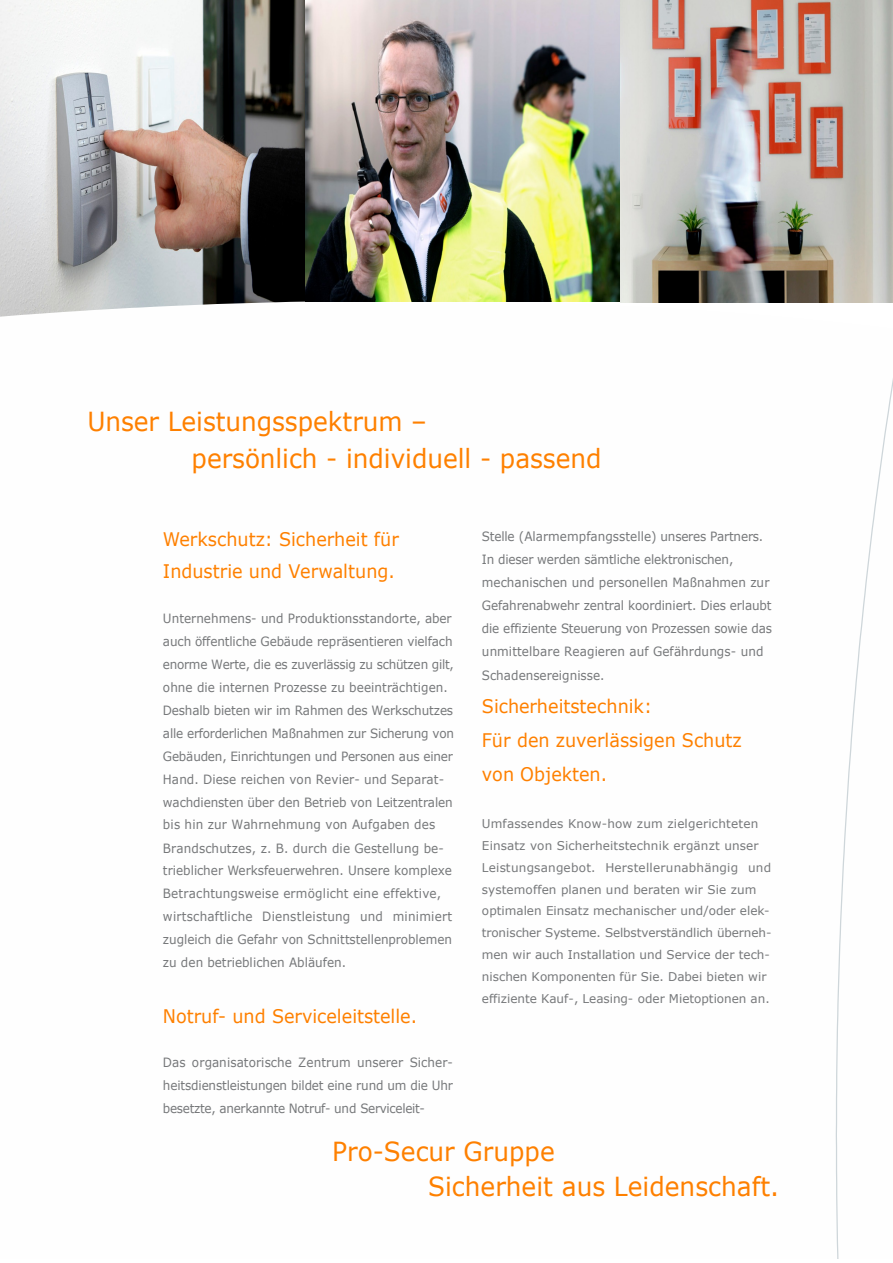
<style>
.page{position:relative;width:893px;height:1263px;background:#fff}
.page>*{position:absolute;margin:0;border:0;box-sizing:border-box;transform-origin:0 0}
.t1{font:26.25px/36.9px "Verdana";color:#fe8000;scale:.94 1}
.t2{font:18.75px/33.8px "Verdana";color:#fe8000;scale:.94 1}
.t3{font:12.75px/23px "Verdana";color:#76787a;scale:.94 1}
.t4{font:12px/21.9px "Verdana";color:#76787a}
</style>
<div class="page">
<img style="left:1px;top:0;width:305px;height:301px">
<svg style="left:836px;top:302px;width:57px;height:956px"></svg>
<img style="left:306px;top:0;width:587px;height:302px">
<h1 class="t1" style="left:192px;top:405px;width:438px;text-indent:-104px">Unser Leistungsspektrum –<br>persönlich - individuell - passend</h1>
<h2 class="t2" style="left:163px;top:524px;width:253px;line-height:32.2px">Werkschutz: Sicherheit für<br>Industrie und Verwaltung.</h2>
<p class="t3" style="left:163px;top:608px;width:311px">Unternehmens- und Produktionsstandorte, aber auch öffentliche Gebäude repräsentieren vielfach enorme Werte, die es zuverlässig zu schützen gilt, ohne die internen Prozesse zu beeinträchtigen.<br>Deshalb bieten wir im Rahmen des Werkschutzes alle erforderlichen Maßnahmen zur Sicherung von Gebäuden, Einrichtungen und Personen aus einer Hand. Diese reichen von Revier- und Separat&shy;wachdiensten über den Betrieb von Leitzentralen bis hin zur Wahrnehmung von Aufgaben des Brandschutzes, z. B. durch die Gestellung be&shy;trieblicher Werksfeuerwehren. Unsere komplexe Betrachtungsweise ermöglicht eine effektive, wirtschaftliche Dienstleistung und minimiert zugleich die Gefahr von Schnittstellenproblemen zu den betrieblichen Abläufen.</p>
<h2 class="t2" style="left:163px;top:1000px;width:272px">Notruf- und Serviceleitstelle.</h2>
<p class="t3" style="left:163px;top:1052px;width:310px;text-align:justify">Das organisatorische Zentrum unserer Sicher&shy;heitsdienstleistungen bildet eine rund um die Uhr besetzte, anerkannte Notruf- und Serviceleit-</p>
<p class="t3" style="left:482px;top:526px;width:310px">Stelle (Alarmempfangsstelle) unseres Partners.<br>In dieser werden sämtliche elektronischen, mechanischen und personellen Maßnahmen zur Gefahrenabwehr zentral koordiniert. Dies erlaubt die effiziente Steuerung von Prozessen sowie das unmittelbare Reagieren auf Gefährdungs- und Schadensereignisse.</p>
<h2 class="t2" style="left:482px;top:691px;width:278px">Sicherheitstechnik:<br>Für den zuverlässigen Schutz von Objekten.</h2>
<p class="t4" style="left:482px;top:814px;width:291px">Umfassendes Know-how zum zielgerichteten Einsatz von Sicherheitstechnik ergänzt unser Leistungsangebot. Herstellerunabhängig und systemoffen planen und beraten wir Sie zum optimalen Einsatz mechanischer und/oder elek&shy;tronischer Systeme. Selbstverständlich überneh&shy;men wir auch Installation und Service der tech&shy;nischen Komponenten für Sie. Dabei bieten wir effiziente Kauf-, Leasing- oder Mietoptionen an.</p>
<h1 class="t1" style="left:428px;top:1135px;width:375px;line-height:35.5px;text-indent:-96px">Pro-Secur Gruppe<br>Sicherheit aus Leidenschaft.</h1>
</div>
